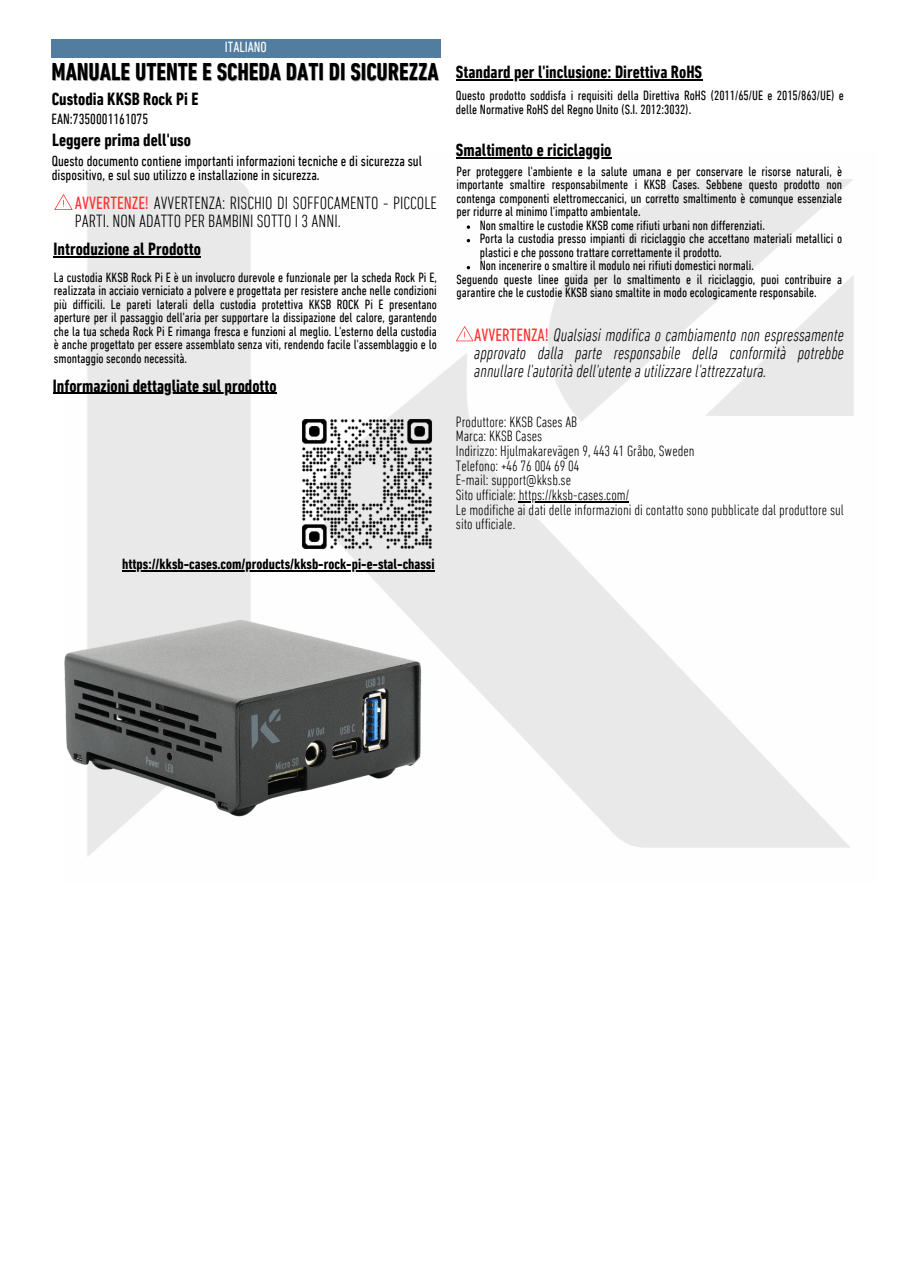
<style>
.page{position:relative;width:897px;height:1264px;background:#fff}
.page>*{position:absolute;margin:0;border:0;box-sizing:border-box;transform-origin:0 0}
.t1{font:700 condensed 24.75px "DIN Next LT Pro";color:#000}
.t2{font:italic 300 condensed 18px/18px "DIN Next LT Pro";color:#000;text-align:justify}
.t3{font:700 condensed 18px "DIN Next LT Pro";color:#000}
.t4{font:300 condensed 18px/18px "DIN Next LT Pro";color:#000}
.t5{font:300 condensed 15.15px "DIN Next LT Pro";color:#000}
.t6{font:condensed 15px/14.7px "DIN Next LT Pro";color:#000}
.t7{font:700 condensed 15px "DIN Next LT Pro";color:#000}
.t8{font:condensed 15px "DIN Next LT Pro";color:#fff}
.t9{font:condensed 13.65px/13.5px "DIN Next LT Pro";color:#000}
.s1{font-weight:400;color:#ff3131}
.s2{font-weight:400;font-style:normal;color:#ff3131}
</style>
<div class="page">
<div style="left:52px;top:39px;width:389px;height:18px;background:#537d9f"></div>
<img style="left:63px;top:157px;width:791px;height:699px">
<img style="left:300px;top:417px;width:135px;height:136px">
<img style="left:63px;top:609px;width:369px;height:212px">
<hr style="left:122px;top:570px;width:312px;height:1px;background:#000">
<hr style="left:53px;top:393px;width:224px;height:1px;background:#000">
<svg style="left:54px;top:194px;width:18px;height:16px"></svg>
<hr style="left:54px;top:256px;width:147px;height:1px;background:#000">
<svg style="left:456px;top:326px;width:17px;height:15px"></svg>
<hr style="left:456px;top:157px;width:155px;height:1px;background:#000">
<svg style="left:467px;top:225px;width:3px;height:4px"></svg>
<hr style="left:519px;top:501px;width:110px;height:1px;background:#000">
<hr style="left:456px;top:80px;width:246px;height:1px;background:#000">
<p class="t8" style="left:225px;top:41px;width:44px">ITALIANO</p>
<p class="t1" style="left:52px;top:61px;width:389px">MANUALE UTENTE E SCHEDA DATI DI SICUREZZA</p>
<h3 class="t3" style="left:52px;top:91px;width:148px">Custodia KKSB Rock Pi E</h3>
<p class="t6" style="left:52px;top:113px;width:98px">EAN:7350001161075</p>
<p class="t3" style="left:52px;top:132px;width:140px">Leggere prima dell'uso</p>
<p class="t6" style="left:52px;top:154px;width:372px">Questo documento contiene importanti informazioni tecniche e di sicurezza sul dispositivo, e sul suo utilizzo e installazione in sicurezza.</p>
<p class="t4" style="left:75px;top:196px;width:363px"><span class="s1">AVVERTENZE!</span> AVVERTENZA: RISCHIO DI SOFFOCAMENTO - PICCOLE<br>PARTI. NON ADATTO PER BAMBINI SOTTO I 3 ANNI.</p>
<p class="t3" style="left:54px;top:241px;width:149px">Introduzione al Prodotto</p>
<h3 class="t9" style="left:54px;top:271px;width:384px;text-align:justify">La custodia KKSB Rock Pi E è un involucro durevole e funzionale per la scheda Rock Pi E, realizzata in acciaio verniciato a polvere e progettata per resistere anche nelle condizioni più difficili. Le pareti laterali della custodia protettiva KKSB ROCK Pi E presentano aperture per il passaggio dell'aria per supportare la dissipazione del calore, garantendo che la tua scheda Rock Pi E rimanga fresca e funzioni al meglio. L'esterno della custodia è anche progettato per essere assemblato senza viti, rendendo facile l'assemblaggio e lo smontaggio secondo necessità.</h3>
<p class="t3" style="left:53px;top:378px;width:225px">Informazioni dettagliate sul prodotto</p>
<h1 class="t7" style="left:122px;top:558px;width:314px">https://kksb-cases.com/products/kksb-rock-pi-e-stal-chassi</h1>
<p class="t3" style="left:456px;top:65px;width:248px">Standard per l'inclusione: Direttiva RoHS</p>
<h2 class="t9" style="left:456px;top:90px;width:389px">Questo prodotto soddisfa i requisiti della Direttiva RoHS (2011/65/UE e 2015/863/UE) e delle Normative RoHS del Regno Unito (S.I. 2012:3032).</h2>
<p class="t3" style="left:456px;top:143px;width:157px">Smaltimento e riciclaggio</p>
<p class="t9" style="left:456px;top:166px;width:387px;text-align:justify">Per proteggere l'ambiente e la salute umana e per conservare le risorse naturali, è importante smaltire responsabilmente i KKSB Cases. Sebbene questo prodotto non contenga componenti elettromeccanici, un corretto smaltimento è comunque essenziale per ridurre al minimo l'impatto ambientale.</p>
<p class="t9" style="left:480px;top:220px;width:287px">Non smaltire le custodie KKSB come rifiuti urbani non differenziati.</p>
<p class="t9" style="left:480px;top:233px;width:364px">Porta la custodia presso impianti di riciclaggio che accettano materiali metallici o plastici e che possono trattare correttamente il prodotto.</p>
<p class="t9" style="left:480px;top:260px;width:276px">Non incenerire o smaltire il modulo nei rifiuti domestici normali.</p>
<p class="t9" style="left:456px;top:274px;width:387px">Seguendo queste linee guida per lo smaltimento e il riciclaggio, puoi contribuire a garantire che le custodie KKSB siano smaltite in modo ecologicamente responsabile.</p>
<h4 class="t2" style="left:474px;top:328px;width:371px"><span class="s2">AVVERTENZA!</span> Qualsiasi modifica o cambiamento non espressamente approvato dalla parte responsabile della conformità potrebbe annullare l'autorità dell'utente a utilizzare l'attrezzatura.</h4>
<p class="t5" style="left:456px;top:415px;width:123px">Produttore: KKSB Cases AB</p>
<h3 class="t5" style="left:456px;top:430px;width:88px">Marca: KKSB Cases</h3>
<h5 class="t5" style="left:456px;top:444px;width:240px">Indirizzo: Hjulmakarevägen 9, 443 41 Gråbo, Sweden</h5>
<h3 class="t5" style="left:456px;top:459px;width:125px">Telefono: +46 76 004 69 04</h3>
<p class="t5" style="left:456px;top:474px;width:117px">E-mail: support@kksb.se</p>
<p class="t5" style="left:456px;top:488px;width:175px">Sito ufficiale: https://kksb-cases.com/</p>
<h6 class="t5" style="left:456px;top:503px;width:389px">Le modifiche ai dati delle informazioni di contatto sono pubblicate dal produttore sul</h6>
<p class="t5" style="left:456px;top:518px;width:61px">sito ufficiale.</p>
</div>
